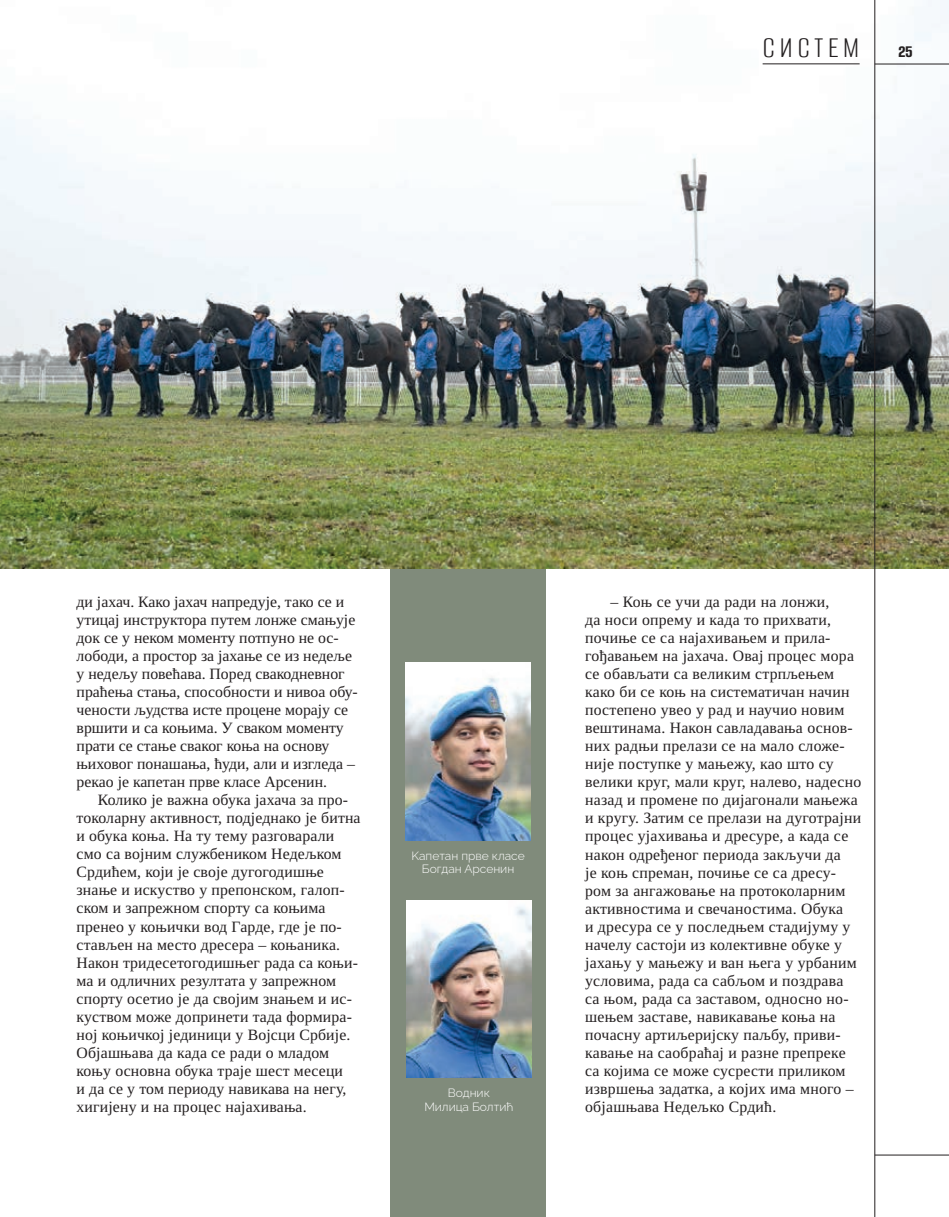
<style>
.page{position:relative;width:949px;height:1217px;background:#fff}
.page>*{position:absolute;margin:0;border:0;box-sizing:border-box;transform-origin:0 0}
.t1{font:100 31.5px "Alumni Sans";letter-spacing:.14em;color:#231f20}
.t2{font:15.75px/18px "Tinos";letter-spacing:.01em;color:#231f20}
.t3{font:300 12px/13.5px "Raleway";color:#fff;text-align:center}
.s1{font-size:18px}
</style>
<div class="page">
<div style="left:390px;top:568px;width:155px;height:648px;background:#808b7b"></div>
<img style="left:405px;top:662px;width:125px;height:178px">
<img style="left:0;top:0;width:948px;height:568px">
<img style="left:406px;top:900px;width:125px;height:177px">
<hr style="left:874px;top:64px;width:74px;height:1px;background:#231f20">
<hr style="left:874px;top:0;width:1px;height:1216px;background:#231f20">
<hr style="left:874px;top:1154px;width:74px;height:1px;background:#231f20">
<hr style="left:762px;top:63px;width:97px;height:1px;background:#231f20">
<h1 class="t1" style="left:762px;top:32px;width:151px">СИСТЕМ <span class="s1">25</span></h1>
<p class="t2" style="left:77px;top:592px;width:283px">ди јахач. Како јахач напредује, тако се и утицај инструктора путем лонже смањује док се у неком моменту потпуно не ос&shy;лободи, а простор за јахање се из недеље у недељу повећава. Поред свакодневног праћења стања, способности и нивоа обу&shy;чености људства исте процене морају се вршити и са коњима. У сваком моменту прати се стање сваког коња на основу њиховог понашања, ћуди, али и изгледа – рекао је капетан прве класе Арсенин.</p>
<p class="t2" style="left:77px;top:790px;width:285px;text-indent:21px">Колико је важна обука јахача за про&shy;токоларну активност, подједнако је битна и обука коња. На ту тему разговарали смо са војним службеником Недељком Срдићем, који је своје дугогодишње знање и искуство у препонском, галоп&shy;ском и запрежном спорту са коњима пренео у коњички вод Гарде, где је по&shy;стављен на место дресера – коњаника.<br>Након тридесетогодишњег рада са коњи&shy;ма и одличних резултата у запрежном спорту осетио је да својим знањем и ис&shy;куством може допринети тада формира&shy;ној коњичкој јединици у Војсци Србије.<br>Oбјашњава да када се ради о младом коњу основна обука траје шест месеци<br>и да се у том периоду навикава на негу, хигијену и на процес најахивања.</p>
<p class="t3" style="left:411px;top:847px;width:115px">Kапетан прве класе<br>Богдан Арсенин</p>
<p class="t3" style="left:424px;top:1084px;width:91px">Водник<br>Милица Болтић</p>
<p class="t2" style="left:585px;top:592px;width:277px;text-indent:25px">– Коњ се учи да ради на лонжи,<br>да носи опрему и када то прихвати, почиње се са најахивањем и прила&shy;гођавањем на јахача. Овај процес мора се обављати са великим стрпљењем како би се коњ на систематичан начин постепено увео у рад и научио новим вештинама. Након савладавања основ&shy;них радњи прелази се на мало сложе&shy;није поступке у мањежу, као што су велики круг, мали круг, налево, надесно назад и промене по дијагонали мањежа и кругу. Затим се прелази на дуготрајни процес ујахивања и дресуре, а када се након одређеног периода закључи да<br>је коњ спреман, почиње се са дресу&shy;ром за ангажовање на протоколарним активностима и свечаностима. Обука<br>и дресура се у последњем стадијуму у начелу састоји из колективне обуке у јахању у мањежу и ван њега у урбаним условима, рада са сабљом и поздрава са њом, рада са заставом, односно но&shy;шењем заставе, навикавање коња на почасну артиљеријску паљбу, приви&shy;кавање на саобраћај и разне препреке са којима се може сусрести приликом извршења задатка, а којих има много – објашњава Недељко Срдић.</p>
</div>
